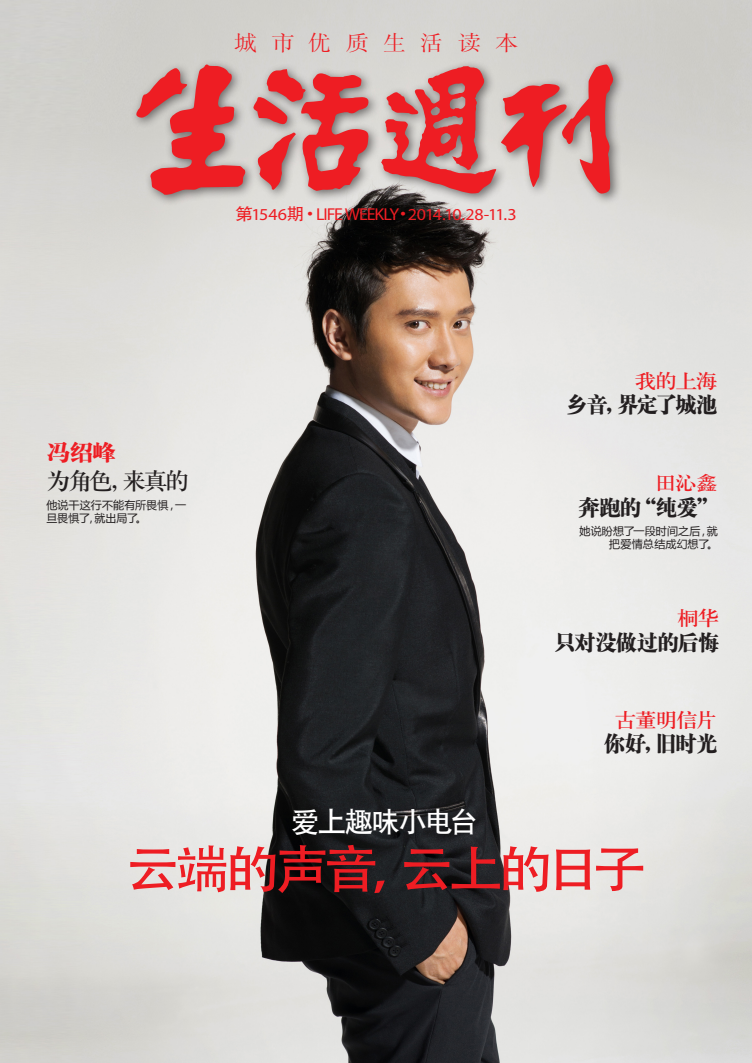
<style>
.page{position:relative;width:752px;height:1063px;background:#fff}
.page>*{position:absolute;margin:0;border:0;box-sizing:border-box;transform-origin:0 0}
._01大标题{font:51.2px "Adobe Heiti Std";letter-spacing:-.105em;color:#ee1d23;scale:1.08 1}
._01大标题-2{font:28px "H Yb 1 gj";letter-spacing:-.06em;color:#fff}
._01大标题-3{font:24.1px "H Ya 3 gj";letter-spacing:-.12em;color:#231f20}
._01大标题-4{font:22.4px "H Ya 9 gj";color:#ee1d23;scale:1.08 1}
._01大标题-5{font:22px "H Ya 9 gj";letter-spacing:-.06em;color:#231f20}
.t1{font:21.4px "H Ya 6 gj";letter-spacing:.625em;color:#ee1d23;scale:1.08 1}
._01大标题-6{font:20.5px "H Ya 3 gj";letter-spacing:-.07em;color:#ee1d23;scale:1.08 1}
.t2{font:16.7px "Myriad Pro";letter-spacing:-.055em;color:#ee1d23;scale:1.08 1}
._01大标题-7{font:11px/13.2px "Microsoft Ya Hei";letter-spacing:.01em;color:#231f20}
.s1{font-family:"Adobe Heiti Std"}
.s2{font-size:17.3px}
</style>
<div class="page">
<img style="left:0;top:0;width:751px;height:1063px">
<div style="left:130px;top:58px;width:494px;height:149px;background:#231f20;opacity:.6"></div>
<svg style="left:136px;top:64px;width:477px;height:132px;background:#d58080"></svg>
<p class="t1" style="left:234px;top:32px;width:265px">城市优质生活读本</p>
<p class="t2" style="left:235px;top:204px;width:262px"><span class="s1">第</span>1546<span class="s1">期·</span><span class="s2">LIFE WEEKLY</span><span class="s1">·</span>2014.10.28-11.3</p>
<p class="_01大标题-4" style="left:46px;top:441px;width:66px">冯绍峰</p>
<p class="_01大标题-3" style="left:46px;top:468px;width:144px">为角色，来真的</p>
<p class="_01大标题-7" style="left:46px;top:498px;width:141px">他说干这行不能有所畏惧，一旦畏惧了，就出局了。</p>
<p class="_01大标题-2" style="left:291px;top:807px;width:188px">爱上趣味小电台</p>
<p class="_01大标题-6" style="left:634px;top:370px;width:79px">我的上海</p>
<p class="_01大标题-5" style="left:565px;top:393px;width:154px">乡音，界定了城池</p>
<p class="_01大标题-6" style="left:654px;top:473px;width:60px">田沁鑫</p>
<p class="_01大标题-5" style="left:578px;top:496px;width:142px">奔跑的“纯爱”</p>
<p class="_01大标题-7" style="left:579px;top:524px;width:140px;text-align:right">她说盼想了一段时间之后，就把爱情总结成幻想了。</p>
<p class="_01大标题-6" style="left:676px;top:607px;width:41px">桐华</p>
<p class="_01大标题-5" style="left:553px;top:632px;width:168px">只对没做过的后悔</p>
<p class="_01大标题-6" style="left:614px;top:709px;width:97px">古董明信片</p>
<p class="_01大标题-5" style="left:603px;top:732px;width:116px">你好，旧时光</p>
<p class="_01大标题" style="left:125px;top:839px;width:484px">云端的声音，云上的日子</p>
</div>
